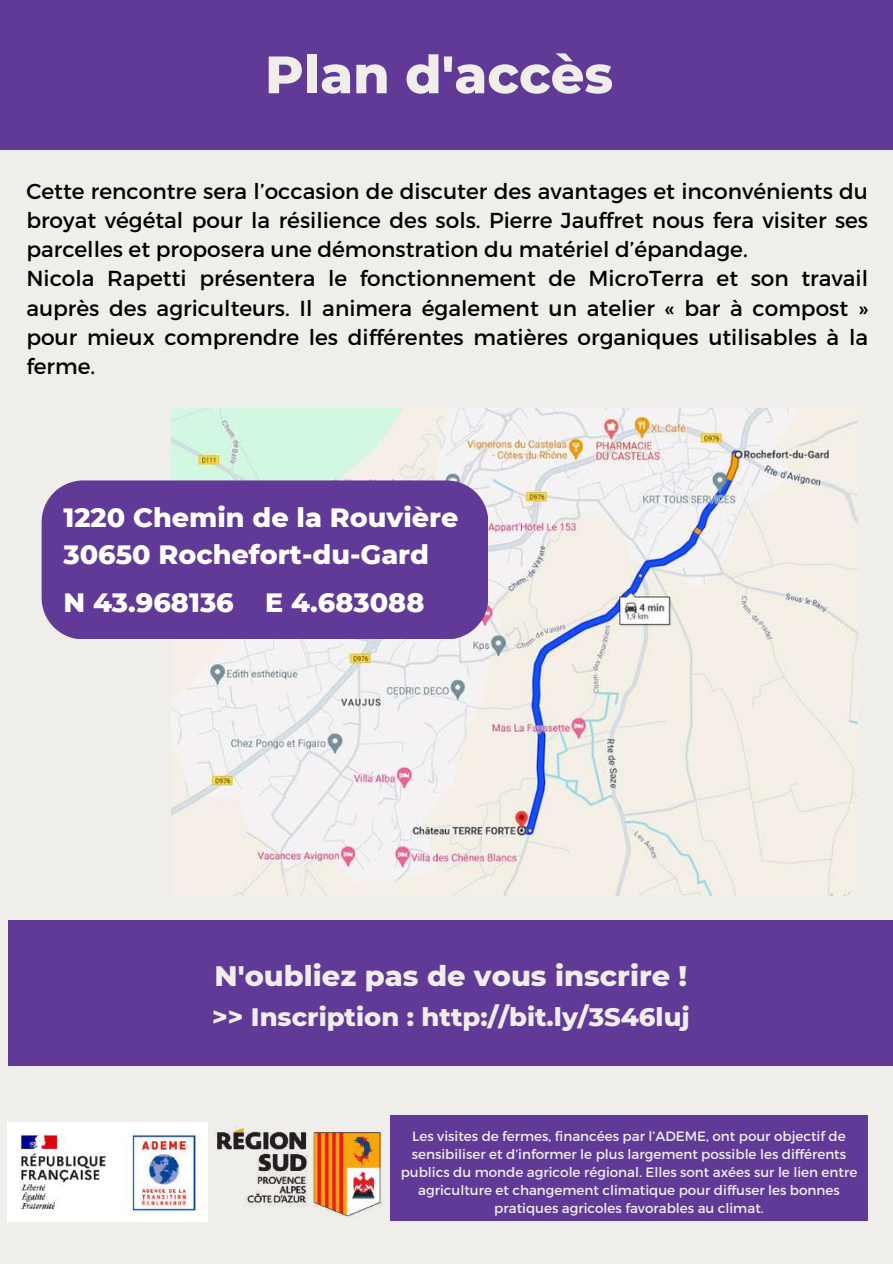
<style>
.page{position:relative;width:893px;height:1264px;background:#fff}
.page>*{position:absolute;margin:0;border:0;box-sizing:border-box;transform-origin:0 0}
.t1{font:800 52.5px "Montserrat";color:#efeeeb}
.t2{font:800 28.8px "Montserrat";color:#efeeeb}
.t3{font:800 27px/37.5px "Montserrat";color:#fff}
.t4{font:800 25.8px "Montserrat";color:#efeeeb}
.t5{font:21.6px/29.2px "Montserrat";color:#000}
.t6{font:13.5px/18px "Montserrat";color:#efeeeb;text-align:center}
</style>
<div class="page">
<div style="left:0;top:0;width:892px;height:1263px;background:#efeeeb"></div>
<div style="left:0;top:0;width:892px;height:149px;background:#613a97"></div>
<div style="left:390px;top:1114px;width:477px;height:106px;background:#613a97"></div>
<img style="left:215px;top:1127px;width:167px;height:90px">
<img style="left:8px;top:1122px;width:200px;height:99px">
<img style="left:171px;top:408px;width:686px;height:487px">
<div style="left:8px;top:920px;width:884px;height:146px;background:#613a97"></div>
<div style="left:42px;top:480px;width:446px;height:159px;background:#613a97"></div>
<h1 class="t1" style="left:265px;top:42px;width:349px">Plan d'accès</h1>
<p class="t5" style="left:26px;top:175px;width:843px">Cette rencontre sera l’occasion de discuter des avantages et inconvénients du broyat végétal pour la résilience des sols. Pierre Jauffret nous fera visiter ses parcelles et proposera une démonstration du matériel d’épandage.<br>Nicola Rapetti présentera le fonctionnement de MicroTerra et son travail auprès des agriculteurs. Il animera également un atelier « bar à compost » pour mieux comprendre les différentes matières organiques utilisables à la ferme.</p>
<p class="t3" style="left:63px;top:498px;width:396px">1220 Chemin de la Rouvière<br>30650 Rochefort-du-Gard</p>
<p class="t3" style="left:63px;top:583px;width:362px">N 43.968136 E 4.683088</p>
<h2 class="t2" style="left:214px;top:958px;width:474px">N'oubliez pas de vous inscrire !</h2>
<p class="t4" style="left:212px;top:1000px;width:479px">&gt;&gt; Inscription : http://bit.ly/3S46luj</p>
<p class="t6" style="left:401px;top:1126px;width:458px">Les visites de fermes, financées par l’ADEME, ont pour objectif de sensibiliser et d’informer le plus largement possible les différents publics du monde agricole régional. Elles sont axées sur le lien entre agriculture et changement climatique pour diffuser les bonnes pratiques agricoles favorables au climat.</p>
</div>
